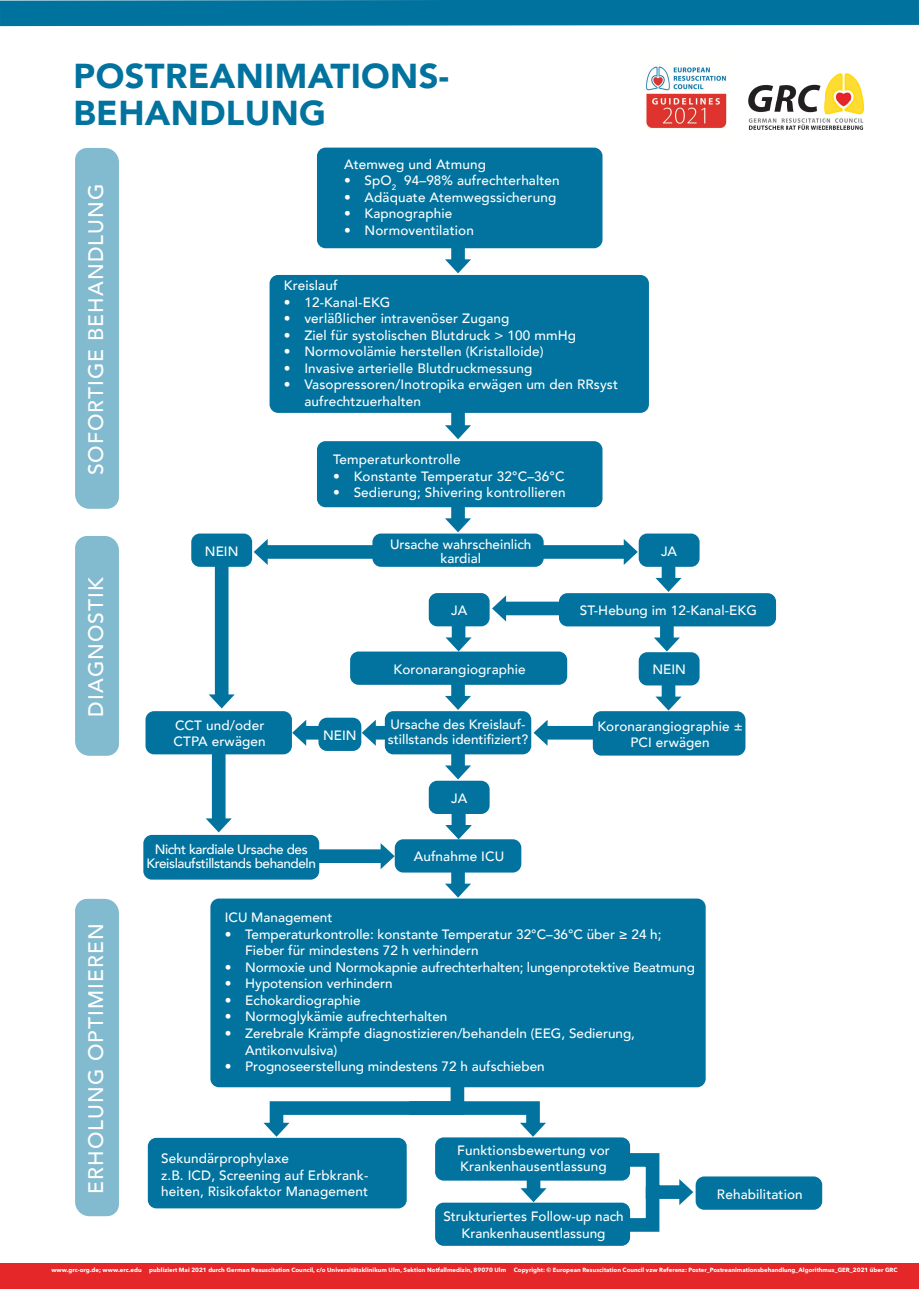
<style>
.page{position:relative;width:919px;height:1289px;background:#fff}
.page>*{position:absolute;margin:0;border:0;box-sizing:border-box;transform-origin:0 0}
.t1{font:900 34.5px/37.5px "Avenir";letter-spacing:.01em;color:#01739e}
.t2{font:500 21px "Avenir";letter-spacing:.05em;color:#fff}
.t3{font:500 13.5px/16.5px "Avenir";letter-spacing:.01em;color:#fff}
.t4{font:500 13.5px "Avenir";letter-spacing:-.01em;color:#fff}
.t5{font:500 13.5px/13.5px "Avenir";letter-spacing:-.03em;color:#fff;text-align:center}
.t6{font:700 6px "Avenir Next";color:#fff}
</style>
<div class="page">
<div style="left:317px;top:148px;width:285px;height:100px;background:#01739e;border-radius:9px"></div>
<div style="left:317px;top:441px;width:285px;height:66px;background:#01739e;border-radius:9px"></div>
<div style="left:148px;top:1137px;width:258px;height:71px;background:#01739e;border-radius:9px"></div>
<div style="left:372px;top:533px;width:171px;height:34px;background:#01739e;border-radius:9px"></div>
<div style="left:191px;top:533px;width:61px;height:34px;background:#01739e;border-radius:9px"></div>
<div style="left:638px;top:533px;width:61px;height:34px;background:#01739e;border-radius:9px"></div>
<div style="left:638px;top:652px;width:61px;height:33px;background:#01739e;border-radius:9px"></div>
<div style="left:318px;top:717px;width:43px;height:34px;background:#01739e;border-radius:9px"></div>
<div style="left:428px;top:593px;width:61px;height:33px;background:#01739e;border-radius:9px"></div>
<div style="left:428px;top:780px;width:61px;height:34px;background:#01739e;border-radius:9px"></div>
<div style="left:350px;top:651px;width:217px;height:33px;background:#01739e;border-radius:9px"></div>
<div style="left:395px;top:839px;width:126px;height:33px;background:#01739e;border-radius:9px"></div>
<div style="left:695px;top:1176px;width:127px;height:33px;background:#01739e;border-radius:9px"></div>
<div style="left:385px;top:711px;width:146px;height:43px;background:#01739e;border-radius:9px"></div>
<div style="left:435px;top:1137px;width:195px;height:43px;background:#01739e;border-radius:9px"></div>
<div style="left:435px;top:1202px;width:195px;height:43px;background:#01739e;border-radius:9px"></div>
<div style="left:145px;top:711px;width:147px;height:43px;background:#01739e;border-radius:9px"></div>
<div style="left:143px;top:834px;width:176px;height:45px;background:#01739e;border-radius:9px"></div>
<div style="left:592px;top:711px;width:153px;height:44px;background:#01739e;border-radius:9px"></div>
<div style="left:559px;top:593px;width:217px;height:33px;background:#01739e;border-radius:9px"></div>
<div style="left:269px;top:275px;width:380px;height:138px;background:#01739e;border-radius:9px"></div>
<div style="left:210px;top:898px;width:495px;height:189px;background:#01739e;border-radius:9px"></div>
<div style="left:451px;top:215px;width:14px;height:49px;background:#01739e"></div>
<svg style="left:445px;top:259px;width:26px;height:14px"></svg>
<div style="left:451px;top:503px;width:14px;height:20px;background:#01739e"></div>
<svg style="left:445px;top:518px;width:26px;height:14px"></svg>
<div style="left:215px;top:563px;width:13px;height:136px;background:#01739e"></div>
<svg style="left:209px;top:694px;width:26px;height:14px"></svg>
<div style="left:492px;top:545px;width:137px;height:13px;background:#01739e"></div>
<svg style="left:623px;top:539px;width:14px;height:26px"></svg>
<div style="left:262px;top:545px;width:137px;height:13px;background:#01739e"></div>
<svg style="left:254px;top:539px;width:14px;height:26px"></svg>
<div style="left:501px;top:601px;width:136px;height:14px;background:#01739e"></div>
<svg style="left:492px;top:595px;width:14px;height:26px"></svg>
<div style="left:542px;top:726px;width:136px;height:13px;background:#01739e"></div>
<svg style="left:533px;top:720px;width:14px;height:25px"></svg>
<div style="left:301px;top:726px;width:40px;height:13px;background:#01739e"></div>
<svg style="left:292px;top:720px;width:14px;height:25px"></svg>
<div style="left:370px;top:726px;width:40px;height:13px;background:#01739e"></div>
<svg style="left:362px;top:720px;width:14px;height:25px"></svg>
<div style="left:661px;top:563px;width:14px;height:20px;background:#01739e"></div>
<svg style="left:655px;top:578px;width:26px;height:14px"></svg>
<div style="left:661px;top:682px;width:14px;height:19px;background:#01739e"></div>
<svg style="left:655px;top:696px;width:26px;height:14px"></svg>
<div style="left:451px;top:623px;width:14px;height:19px;background:#01739e"></div>
<svg style="left:445px;top:637px;width:26px;height:14px"></svg>
<div style="left:451px;top:810px;width:14px;height:20px;background:#01739e"></div>
<svg style="left:445px;top:825px;width:26px;height:14px"></svg>
<div style="left:451px;top:681px;width:14px;height:20px;background:#01739e"></div>
<svg style="left:445px;top:696px;width:26px;height:14px"></svg>
<div style="left:451px;top:869px;width:14px;height:19px;background:#01739e"></div>
<svg style="left:445px;top:883px;width:26px;height:14px"></svg>
<div style="left:526px;top:1170px;width:14px;height:23px;background:#01739e"></div>
<svg style="left:520px;top:1188px;width:26px;height:14px"></svg>
<div style="left:451px;top:750px;width:14px;height:20px;background:#01739e"></div>
<svg style="left:445px;top:765px;width:26px;height:14px"></svg>
<div style="left:212px;top:746px;width:13px;height:77px;background:#01739e"></div>
<svg style="left:206px;top:818px;width:26px;height:14px"></svg>
<div style="left:308px;top:849px;width:78px;height:14px;background:#01739e"></div>
<svg style="left:380px;top:843px;width:14px;height:26px"></svg>
<div style="left:660px;top:623px;width:13px;height:19px;background:#01739e"></div>
<svg style="left:654px;top:637px;width:26px;height:14px"></svg>
<div style="left:451px;top:380px;width:14px;height:50px;background:#01739e"></div>
<svg style="left:445px;top:425px;width:26px;height:14px"></svg>
<svg style="left:616px;top:1146px;width:82px;height:92px"></svg>
<svg style="left:263px;top:1087px;width:283px;height:54px"></svg>
<div style="left:75px;top:148px;width:44px;height:361px;background:#82bacf"></div>
<div style="left:75px;top:898px;width:44px;height:318px;background:#82bacf"></div>
<div style="left:75px;top:536px;width:44px;height:219px;background:#82bacf"></div>
<div style="left:0;top:1262px;width:918px;height:26px;background:#e52729"></div>
<div style="left:0;top:0;width:918px;height:26px;background:#00729e"></div>
<img style="left:646px;top:66px;width:81px;height:63px">
<img style="left:748px;top:74px;width:115px;height:55px">
<h1 class="t1" style="left:74px;top:58px;width:377px">POSTREANIMATIONS-<br>BEHANDLUNG</h1>
<p class="t3" style="left:344px;top:156px;width:143px">Atemweg und Atmung</p>
<p class="t3" style="left:344px;top:173px;width:217px">• SpO<sub>2</sub> 94–98% aufrechterhalten</p>
<p class="t3" style="left:344px;top:189px;width:214px">• Adäquate Atemwegssicherung</p>
<p class="t3" style="left:344px;top:206px;width:110px">• Kapnographie</p>
<p class="t3" style="left:344px;top:222px;width:131px">• Normoventilation</p>
<h2 class="t2" style="left:82px;top:475px;width:293px;rotate:-90deg">SOFORTIGE BEHANDLUNG</h2>
<p class="t3" style="left:284px;top:277px;width:55px">Kreislauf</p>
<p class="t3" style="left:284px;top:294px;width:108px">• 12-Kanal-EKG</p>
<p class="t3" style="left:284px;top:310px;width:227px">• verläßlicher intravenöser Zugang</p>
<p class="t3" style="left:284px;top:327px;width:294px">• Ziel für systolischen Blutdruck &gt; 100 mmHg</p>
<p class="t3" style="left:284px;top:343px;width:261px">• Normovolämie herstellen (Kristalloide)</p>
<p class="t3" style="left:284px;top:360px;width:250px">• Invasive arterielle Blutdruckmessung</p>
<p class="t3" style="left:304px;top:376px;width:315px;text-indent:-20px">• Vasopressoren/Inotropika erwägen um den RRsyst aufrechtzuerhalten</p>
<p class="t3" style="left:333px;top:452px;width:129px">Temperaturkontrolle</p>
<p class="t3" style="left:333px;top:468px;width:233px">• Konstante Temperatur 32°C–36°C</p>
<p class="t3" style="left:333px;top:485px;width:234px">• Sedierung; Shivering kontrollieren</p>
<h2 class="t2" style="left:82px;top:716px;width:141px;rotate:-90deg">DIAGNOSTIK</h2>
<h2 class="t2" style="left:82px;top:1193px;width:272px;rotate:-90deg">ERHOLUNG OPTIMIEREN</h2>
<p class="t3" style="left:390px;top:538px;width:143px;line-height:13.5px;text-align:center">Ursache wahrscheinlich kardial</p>
<p class="t3" style="left:205px;top:543px;width:35px">NEIN</p>
<p class="t3" style="left:661px;top:543px;width:18px">JA</p>
<p class="t3" style="left:174px;top:717px;width:94px">CCT und/oder<br>CTPA erwägen</p>
<p class="t3" style="left:323px;top:727px;width:35px">NEIN</p>
<p class="t5" style="left:146px;top:843px;width:171px">Nicht kardiale Ursache des<br>Kreislaufstillstands behandeln</p>
<p class="t3" style="left:451px;top:602px;width:18px">JA</p>
<p class="t3" style="left:393px;top:661px;width:134px">Koronarangiographie</p>
<p class="t3" style="left:388px;top:717px;width:142px;line-height:15px">Ursache des Kreislauf&shy;stillstands identifiziert?</p>
<p class="t3" style="left:451px;top:790px;width:18px">JA</p>
<p class="t3" style="left:413px;top:848px;width:92px">Aufnahme ICU</p>
<p class="t3" style="left:580px;top:602px;width:178px">ST-Hebung im 12-Kanal-EKG</p>
<p class="t3" style="left:652px;top:661px;width:35px">NEIN</p>
<p class="t3" style="left:597px;top:718px;width:147px;text-align:center">Koronarangiographie ±<br>PCI erwägen</p>
<p class="t3" style="left:225px;top:909px;width:109px">ICU Management</p>
<p class="t3" style="left:245px;top:926px;width:418px;text-indent:-20px">• Temperaturkontrolle: konstante Temperatur 32°C–36°C über ≥ 24 h;<br>Fieber für mindestens 72 h verhindern</p>
<p class="t4" style="left:225px;top:958px;width:471px">• Normoxie und Normokapnie aufrechterhalten; lungenprotektive Beatmung</p>
<p class="t3" style="left:225px;top:975px;width:169px">• Hypotension verhindern</p>
<p class="t3" style="left:225px;top:992px;width:137px">• Echokardiographie</p>
<p class="t3" style="left:225px;top:1008px;width:224px">• Normoglykämie aufrechterhalten</p>
<p class="t3" style="left:245px;top:1025px;width:391px;text-indent:-20px">• Zerebrale Krämpfe diagnostizieren/behandeln (EEG, Sedierung,<br>Antikonvulsiva)</p>
<p class="t3" style="left:225px;top:1058px;width:321px">• Prognoseerstellung mindestens 72 h aufschieben</p>
<p class="t3" style="left:161px;top:1150px;width:209px">Sekundärprophylaxe<br>z.B. ICD, Screening auf Erbkrank&shy;heiten, Risikofaktor Management</p>
<p class="t3" style="left:457px;top:1142px;width:154px">Funktionsbewertung vor<br>Krankenhausentlassung</p>
<p class="t3" style="left:443px;top:1208px;width:182px;text-align:center">Strukturiertes Follow-up nach<br>Krankenhausentlassung</p>
<p class="t3" style="left:717px;top:1185px;width:87px">Rehabilitation</p>
<p class="t6" style="left:51px;top:1265px;width:92px">www.grc-org.de; www.erc.edu</p>
<p class="t6" style="left:149px;top:1265px;width:358px">publiziert Mai 2021 durch German Resuscitation Council, c/o Universitätsklinikum Ulm, Sektion Notfallmedizin, 89070 Ulm</p>
<p class="t6" style="left:513px;top:1265px;width:385px">Copyright: © European Resuscitation Council vzw Referenz: Poster_Postreanimationsbehandlung_Algorithmus_GER_2021 über GRC</p>
</div>
